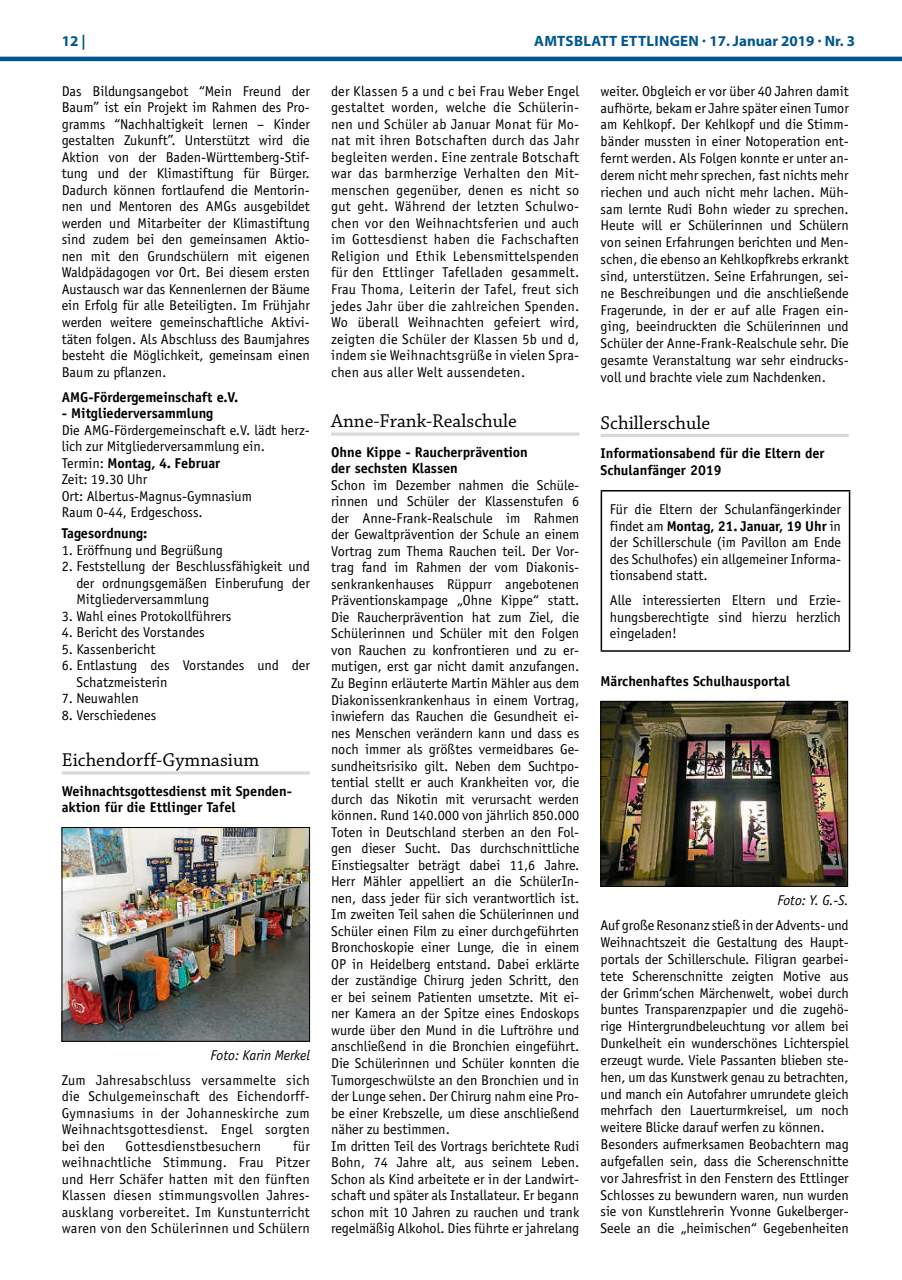
<style>
.page{position:relative;width:902px;height:1280px;background:#fff}
.page>*{position:absolute;margin:0;border:0;box-sizing:border-box;transform-origin:0 0}
.t1{font:19.5px "Chaparral Pro";color:#000}
.t2{font:700 15px "Myriad Pro";letter-spacing:.01em;color:#00568e}
.t3{font:14.25px/16.5px "Officina Sans";color:#000;text-align:justify}
.t4{font:700 14.25px/16.5px "Officina Sans";color:#000}
.t5{font:italic 14.25px "Officina Sans";color:#000}
.t6{font:14.25px "Officina Sans";letter-spacing:.02em;color:#000}
.s1{font-weight:700}
</style>
<div class="page">
<hr style="left:0;top:57px;width:901px;height:4px;background:#00568e">
<hr style="left:600px;top:434px;width:248px;height:3px;background:#d9d9d9">
<hr style="left:600px;top:490px;width:250px;height:1px;background:#000">
<hr style="left:600px;top:491px;width:2px;height:159px;background:#000">
<hr style="left:848px;top:491px;width:2px;height:159px;background:#000">
<hr style="left:600px;top:650px;width:250px;height:2px;background:#000">
<img style="left:602px;top:703px;width:243px;height:182px">
<div style="left:600px;top:701px;width:247px;height:186px;border:1px solid #000"></div>
<hr style="left:62px;top:771px;width:248px;height:3px;background:#d9d9d9">
<img style="left:64px;top:829px;width:244px;height:210px">
<div style="left:62px;top:827px;width:248px;height:214px;border:1px solid #000"></div>
<hr style="left:331px;top:432px;width:248px;height:4px;background:#e1e1e1">
<p class="t2" style="left:62px;top:31px;width:25px">12 |</p>
<p class="t2" style="left:534px;top:31px;width:322px">AMTSBLATT ETTLINGEN · 17. Januar 2019 · Nr. 3</p>
<p class="t3" style="left:600px;top:83px;width:250px">weiter. Obgleich er vor über 40 Jahren damit aufhörte, bekam er Jahre später einen Tumor am Kehlkopf. Der Kehlkopf und die Stimm&shy;bänder mussten in einer Notoperation ent&shy;fernt werden. Als Folgen konnte er unter an&shy;derem nicht mehr sprechen, fast nichts mehr riechen und auch nicht mehr lachen. Müh&shy;sam lernte Rudi Bohn wieder zu sprechen.<br>Heute will er Schülerinnen und Schülern von seinen Erfahrungen berichten und Men&shy;schen, die ebenso an Kehlkopfkrebs erkrankt sind, unterstützen. Seine Erfahrungen, sei&shy;ne Beschreibungen und die anschließende Fragerunde, in der er auf alle Fragen ein&shy;ging, beeindruckten die Schülerinnen und Schüler der Anne-Frank-Realschule sehr. Die gesamte Veranstaltung war sehr eindrucks&shy;voll und brachte viele zum Nachdenken.</p>
<h1 class="t1" style="left:600px;top:412px;width:111px">Schillerschule</h1>
<p class="t4" style="left:600px;top:445px;width:225px">Informationsabend für die Eltern der<br>Schulanfänger 2019</p>
<p class="t3" style="left:609px;top:501px;width:233px">Für die Eltern der Schulanfängerkinder findet am <span class="s1">Montag, 21. Januar, 19 Uhr</span> in der Schillerschule (im Pavillon am Ende des Schulhofes) ein allgemeiner Informa&shy;tionsabend statt.</p>
<p class="t3" style="left:609px;top:592px;width:233px">Alle interessierten Eltern und Erzie&shy;hungsberechtigte sind hierzu herzlich eingeladen!</p>
<p class="t4" style="left:600px;top:672px;width:191px">Märchenhaftes Schulhausportal</p>
<p class="t3" style="left:62px;top:83px;width:250px">Das Bildungsangebot “Mein Freund der Baum” ist ein Projekt im Rahmen des Pro&shy;gramms “Nachhaltigkeit lernen – Kinder gestalten Zukunft”. Unterstützt wird die Aktion von der Baden-Württemberg-Stif&shy;tung und der Klimastiftung für Bürger.<br>Dadurch können fortlaufend die Mentorin&shy;nen und Mentoren des AMGs ausgebildet werden und Mitarbeiter der Klimastiftung sind zudem bei den gemeinsamen Aktio&shy;nen mit den Grundschülern mit eigenen Waldpädagogen vor Ort. Bei diesem ersten Austausch war das Kennenlernen der Bäume ein Erfolg für alle Beteiligten. Im Frühjahr werden weitere gemeinschaftliche Aktivi&shy;täten folgen. Als Abschluss des Baumjahres besteht die Möglichkeit, gemeinsam einen Baum zu pflanzen.</p>
<p class="t4" style="left:62px;top:388px;width:178px">AMG-Fördergemeinschaft e.V.</p>
<p class="t4" style="left:62px;top:405px;width:153px">- Mitgliederversammlung</p>
<p class="t3" style="left:62px;top:422px;width:250px;text-align:left">Die AMG-Fördergemeinschaft e.V. lädt herz&shy;lich zur Mitgliederversammlung ein.<br>Termin: <span class="s1">Montag, 4. Februar<br></span>Zeit: 19.30 Uhr<br>Ort: Albertus-Magnus-Gymnasium<br>Raum 0-44, Erdgeschoss.</p>
<p class="t4" style="left:62px;top:525px;width:87px">Tagesordnung:</p>
<p class="t3" style="left:62px;top:541px;width:163px">1. Eröffnung und Begrüßung</p>
<p class="t3" style="left:76px;top:558px;width:235px;text-indent:-15px">2. Feststellung der Beschlussfähigkeit und der ordnungsgemäßen Einberufung der Mitgliederversammlung</p>
<p class="t3" style="left:62px;top:607px;width:171px">3. Wahl eines Protokollführers</p>
<p class="t3" style="left:62px;top:624px;width:144px">4. Bericht des Vorstandes</p>
<p class="t3" style="left:62px;top:641px;width:95px">5. Kassenbericht</p>
<p class="t3" style="left:76px;top:657px;width:235px;text-indent:-15px">6. Entlastung des Vorstandes und der<br>Schatzmeisterin</p>
<p class="t3" style="left:62px;top:690px;width:79px">7. Neuwahlen</p>
<p class="t3" style="left:62px;top:707px;width:96px">8. Verschiedenes</p>
<h1 class="t1" style="left:62px;top:749px;width:199px">Eichendorff-Gymnasium</h1>
<p class="t4" style="left:62px;top:782px;width:232px">Weihnachtsgottesdienst mit Spenden&shy;aktion für die Ettlinger Tafel</p>
<p class="t3" style="left:331px;top:83px;width:250px">der Klassen 5 a und c bei Frau Weber Engel gestaltet worden, welche die Schülerin&shy;nen und Schüler ab Januar Monat für Mo&shy;nat mit ihren Botschaften durch das Jahr begleiten werden. Eine zentrale Botschaft war das barmherzige Verhalten den Mit&shy;menschen gegenüber, denen es nicht so gut geht. Während der letzten Schulwo&shy;chen vor den Weihnachtsferien und auch im Gottesdienst haben die Fachschaften Religion und Ethik Lebensmittelspenden für den Ettlinger Tafelladen gesammelt.<br>Frau Thoma, Leiterin der Tafel, freut sich jedes Jahr über die zahlreichen Spenden.<br>Wo überall Weihnachten gefeiert wird, zeigten die Schüler der Klassen 5b und d, indem sie Weihnachtsgrüße in vielen Spra&shy;chen aus aller Welt aussendeten.</p>
<h1 class="t1" style="left:331px;top:410px;width:187px">Anne-Frank-Realschule</h1>
<p class="t4" style="left:331px;top:443px;width:198px">Ohne Kippe - Raucherprävention der sechsten Klassen</p>
<p class="t3" style="left:331px;top:477px;width:250px;text-align:left">Schon im Dezember nahmen die Schüle&shy;rinnen und Schüler der Klassenstufen 6 der Anne-Frank-Realschule im Rahmen der Gewaltprävention der Schule an einem Vortrag zum Thema Rauchen teil. Der Vor&shy;trag fand im Rahmen der vom Diakonis&shy;senkrankenhauses Rüppurr angebotenen Präventionskampage „Ohne Kippe“ statt.<br>Die Raucherprävention hat zum Ziel, die Schülerinnen und Schüler mit den Folgen von Rauchen zu konfrontieren und zu er&shy;mutigen, erst gar nicht damit anzufangen.<br>Zu Beginn erläuterte Martin Mähler aus dem Diakonissenkrankenhaus in einem Vortrag, inwiefern das Rauchen die Gesundheit ei&shy;nes Menschen verändern kann und dass es noch immer als größtes vermeidbares Ge&shy;sundheitsrisiko gilt. Neben dem Suchtpo&shy;tential stellt er auch Krankheiten vor, die durch das Nikotin mit verursacht werden können. Rund 140.000 von jährlich 850.000<br>Toten in Deutschland sterben an den Fol&shy;gen dieser Sucht. Das durchschnittliche Einstiegsalter beträgt dabei 11,6 Jahre.<br>Herr Mähler appelliert an die SchülerIn&shy;nen, dass jeder für sich verantwortlich ist.<br>Im zweiten Teil sahen die Schülerinnen und Schüler einen Film zu einer durchgeführten Bronchoskopie einer Lunge, die in einem OP in Heidelberg entstand. Dabei erklärte der zuständige Chirurg jeden Schritt, den er bei seinem Patienten umsetzte. Mit ei&shy;ner Kamera an der Spitze eines Endoskops wurde über den Mund in die Luftröhre und anschließend in die Bronchien eingeführt.<br>Die Schülerinnen und Schüler konnten die Tumorgeschwülste an den Bronchien und in der Lunge sehen. Der Chirurg nahm eine Pro&shy;be einer Krebszelle, um diese anschließend näher zu bestimmen.<br>Im dritten Teil des Vortrags berichtete Rudi Bohn, 74 Jahre alt, aus seinem Leben.<br>Schon als Kind arbeitete er in der Landwirt&shy;schaft und später als Installateur. Er begann schon mit 10 Jahren zu rauchen und trank regelmäßig Alkohol. Dies führte er jahrelang</p>
<p class="t5" style="left:777px;top:892px;width:73px">Foto: Y. G.-S.</p>
<p class="t3" style="left:600px;top:917px;width:250px;text-align:left">Auf große Resonanz stieß in der Advents- und Weihnachtszeit die Gestaltung des Haupt&shy;portals der Schillerschule. Filigran gearbei&shy;tete Scherenschnitte zeigten Motive aus der Grimm‘schen Märchenwelt, wobei durch buntes Transparenzpapier und die zugehö&shy;rige Hintergrundbeleuchtung vor allem bei Dunkelheit ein wunderschönes Lichterspiel erzeugt wurde. Viele Passanten blieben ste&shy;hen, um das Kunstwerk genau zu betrachten, und manch ein Autofahrer umrundete gleich mehrfach den Lauerturmkreisel, um noch weitere Blicke darauf werfen zu können.<br>Besonders aufmerksamen Beobachtern mag aufgefallen sein, dass die Scherenschnitte vor Jahresfrist in den Fenstern des Ettlinger Schlosses zu bewundern waren, nun wurden sie von Kunstlehrerin Yvonne Gukelberger-Seele an die „heimischen“ Gegebenheiten</p>
<p class="t5" style="left:210px;top:1046px;width:101px">Foto: Karin Merkel</p>
<p class="t3" style="left:62px;top:1071px;width:250px">Zum Jahresabschluss versammelte sich die Schulgemeinschaft des Eichendorff-Gymnasiums in der Johanneskirche zum Weihnachtsgottesdienst. Engel sorgten bei den</p>
<p class="t3" style="left:62px;top:1137px;width:250px;text-indent:231px">für weihnachtliche Stimmung. Frau Pitzer und Herr Schäfer hatten mit den fünften Klassen diesen stimmungsvollen Jahres&shy;ausklang vorbereitet. Im Kunstunterricht waren von den Schülerinnen und Schülern</p>
<p class="t6" style="left:125px;top:1137px;width:137px">Gottesdienstbesuchern</p>
</div>
